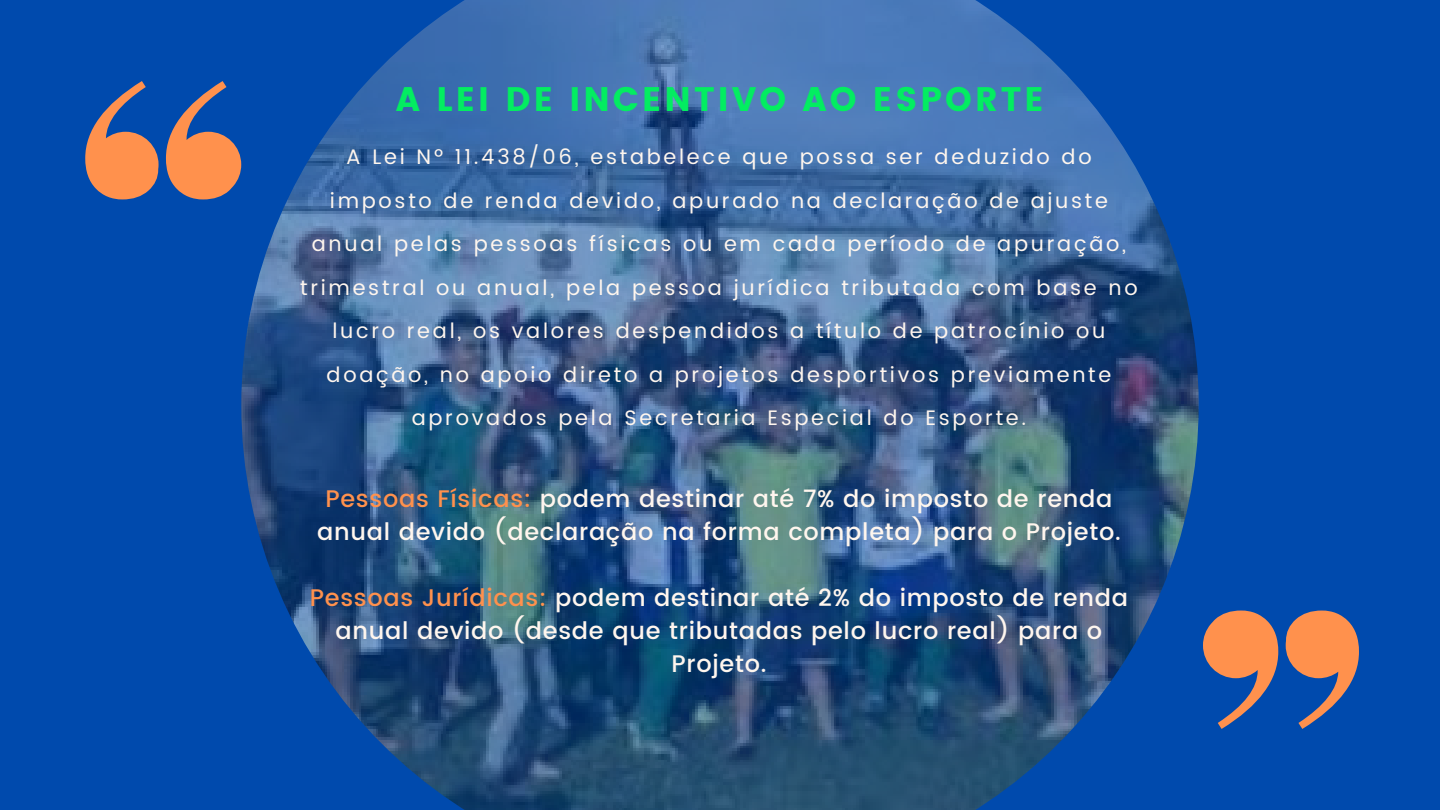
<style>
.page{position:relative;width:1440px;height:810px;background:#004aad}
.page>*{position:absolute;margin:0;border:0;box-sizing:border-box;transform-origin:0 0}
.t1{font:34px "Poppins";letter-spacing:.09em;color:#03ed61}
.t2{font:500 24px/33px "Poppins";letter-spacing:.03em;color:#fff6ee;text-align:center}
.t3{font:21px/43.5px "Poppins";letter-spacing:.13em;color:#fff6ee;text-align:center}
.s1{color:#ff914d}
</style>
<div class="page">
<img style="left:241px;top:0;width:958px;height:810px">
<svg style="left:85px;top:81px;width:74px;height:118px"></svg>
<svg style="left:166px;top:81px;width:75px;height:118px"></svg>
<svg style="left:1286px;top:611px;width:73px;height:118px"></svg>
<svg style="left:1203px;top:611px;width:75px;height:118px"></svg>
<h1 class="t1" style="left:396px;top:79px;width:650px">A LEI DE INCENTIVO AO ESPORTE</h1>
<p class="t3" style="left:300px;top:135px;width:839px">A Lei Nº 11.438/06, estabelece que possa ser deduzido do imposto de renda devido, apurado na declaração de ajuste anual pelas pessoas físicas ou em cada período de apuração, trimestral ou anual, pela pessoa jurídica tributada com base no lucro real, os valores despendidos a título de patrocínio ou doação, no apoio direto a projetos desportivos previamente aprovados pela Secretaria Especial do Esporte.</p>
<p class="t2" style="left:317px;top:483px;width:805px"><span class="s1">Pessoas Físicas:</span> podem destinar até 7% do imposto de renda anual devido (declaração na forma completa) para o Projeto.</p>
<p class="t2" style="left:310px;top:582px;width:820px"><span class="s1">Pessoas Jurídicas:</span> podem destinar até 2% do imposto de renda anual devido (desde que tributadas pelo lucro real) para o<br>Projeto.</p>
</div>
